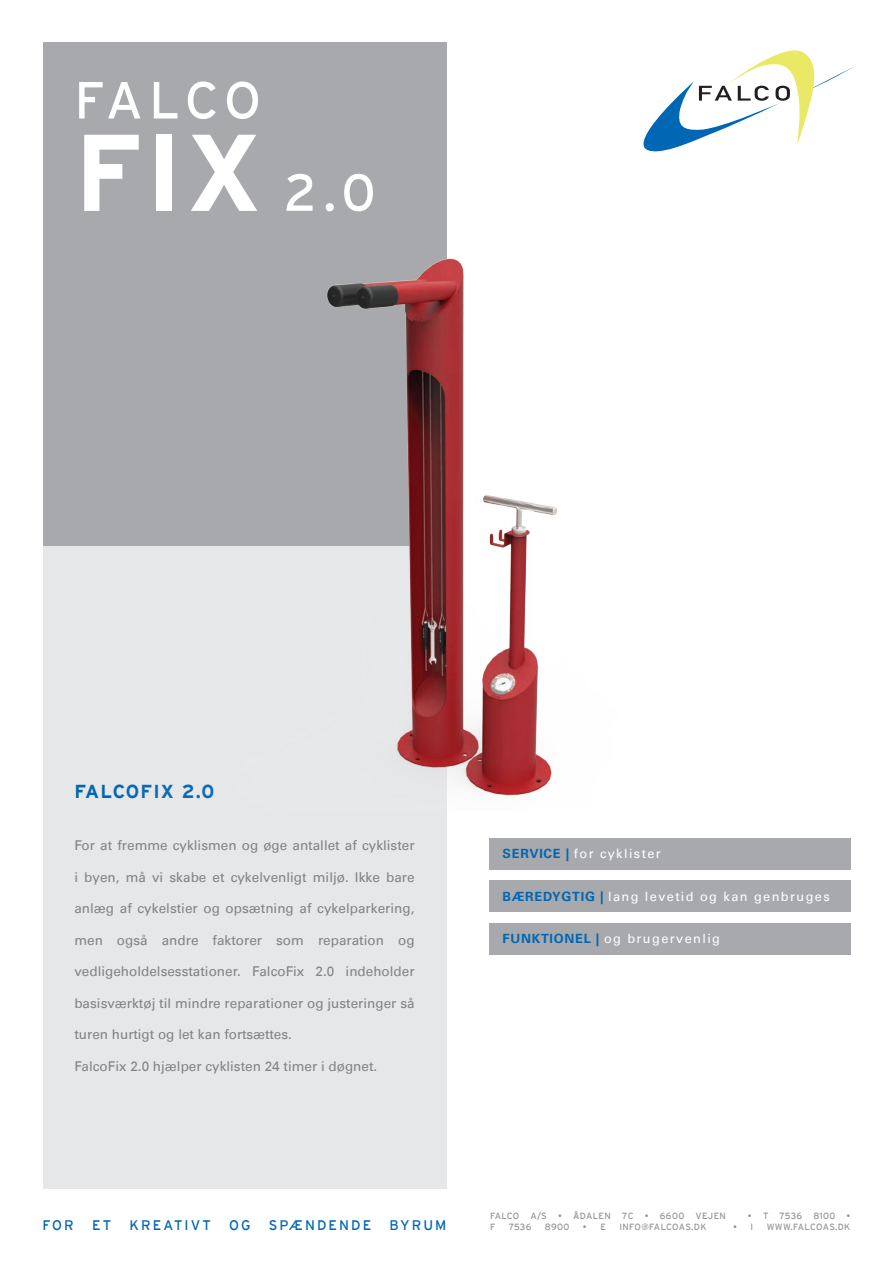
<style>
.page{position:relative;width:893px;height:1263px;background:#fff}
.page>*{position:absolute;margin:0;border:0;box-sizing:border-box;transform-origin:0 0}
.t1{font:700 108.75px "Interstate";color:#fff}
.t2{font:52.05px "Interstate";letter-spacing:.095em;color:#fff}
.t3{font:700 18.75px "Interstate";letter-spacing:.06em;color:#0166b3}
.t4{font:13.8px "Interstate";letter-spacing:.15em;color:#0166b3}
.t5{font:13.5px "Univers LT";color:#808285}
.t6{font:12.75px "Univers LT";letter-spacing:.11em;color:#fff}
.t7{font:9px "Interstate";letter-spacing:.04em;color:#939598}
.s1{font-weight:400;font-size:52.05px}
.s2{font-weight:700;color:#0166b3}
</style>
<div class="page">
<div style="left:43px;top:546px;width:403px;height:643px;background:#e6e7e9"></div>
<div style="left:43px;top:43px;width:403px;height:503px;background:#a8a9ad"></div>
<svg style="left:643px;top:50px;width:211px;height:102px"></svg>
<div style="left:489px;top:838px;width:361px;height:32px;background:#a8a9ad"></div>
<div style="left:489px;top:923px;width:361px;height:32px;background:#a8a9ad"></div>
<div style="left:489px;top:880px;width:361px;height:32px;background:#a8a9ad"></div>
<img style="left:327px;top:255px;width:231px;height:555px">
<h2 class="t2" style="left:74px;top:71px;width:188px">FALCO</h2>
<h1 class="t1" style="left:74px;top:112px;width:303px">FIX <span class="s1">2.0</span></h1>
<h3 class="t3" style="left:74px;top:781px;width:141px">FALCOFIX 2.0</h3>
<p class="t5" style="left:74px;top:837px;width:342px">For at fremme cyklismen og øge antallet af cyklister</p>
<p class="t5" style="left:74px;top:869px;width:342px">i byen, må vi skabe et cykelvenligt miljø. Ikke bare</p>
<p class="t5" style="left:74px;top:900px;width:342px">anlæg af cykelstier og opsætning af cykelparkering,</p>
<p class="t5" style="left:74px;top:932px;width:342px">men også andre faktorer som reparation og</p>
<p class="t5" style="left:74px;top:963px;width:342px">vedligeholdelsesstationer. FalcoFix 2.0 indeholder</p>
<p class="t5" style="left:74px;top:995px;width:342px">basisværktøj til mindre reparationer og justeringer så</p>
<p class="t5" style="left:74px;top:1026px;width:219px">turen hurtigt og let kan fortsættes.</p>
<p class="t5" style="left:74px;top:1058px;width:304px">FalcoFix 2.0 hjælper cyklisten 24 timer i døgnet.</p>
<p class="t6" style="left:502px;top:846px;width:160px"><span class="s2">SERVICE |</span> for cyklister</p>
<p class="t6" style="left:502px;top:889px;width:329px"><span class="s2">BÆREDYGTIG |</span> lang levetid og kan genbruges</p>
<p class="t6" style="left:502px;top:931px;width:219px"><span class="s2">FUNKTIONEL |</span> og brugervenlig</p>
<p class="t7" style="left:490px;top:1211px;width:237px">FALCO A/S • ÅDALEN 7C • 6600 VEJEN</p>
<p class="t7" style="left:748px;top:1211px;width:104px">• T 7536 8100 •</p>
<p class="t4" style="left:43px;top:1217px;width:33px">FOR</p>
<p class="t4" style="left:92px;top:1217px;width:21px">ET</p>
<p class="t4" style="left:129px;top:1217px;width:83px">KREATIVT</p>
<p class="t4" style="left:229px;top:1217px;width:23px">OG</p>
<p class="t4" style="left:269px;top:1217px;width:104px">SPÆNDENDE</p>
<p class="t4" style="left:390px;top:1217px;width:58px">BYRUM</p>
<p class="t7" style="left:490px;top:1222px;width:7px">F</p>
<p class="t7" style="left:509px;top:1222px;width:24px">7536</p>
<p class="t7" style="left:545px;top:1222px;width:26px">8900</p>
<p class="t7" style="left:583px;top:1222px;width:24px">• E</p>
<p class="t7" style="left:619px;top:1222px;width:89px">INFO@FALCOAS.DK</p>
<p class="t7" style="left:733px;top:1222px;width:22px">• I</p>
<p class="t7" style="left:767px;top:1222px;width:85px">WWW.FALCOAS.DK</p>
</div>
